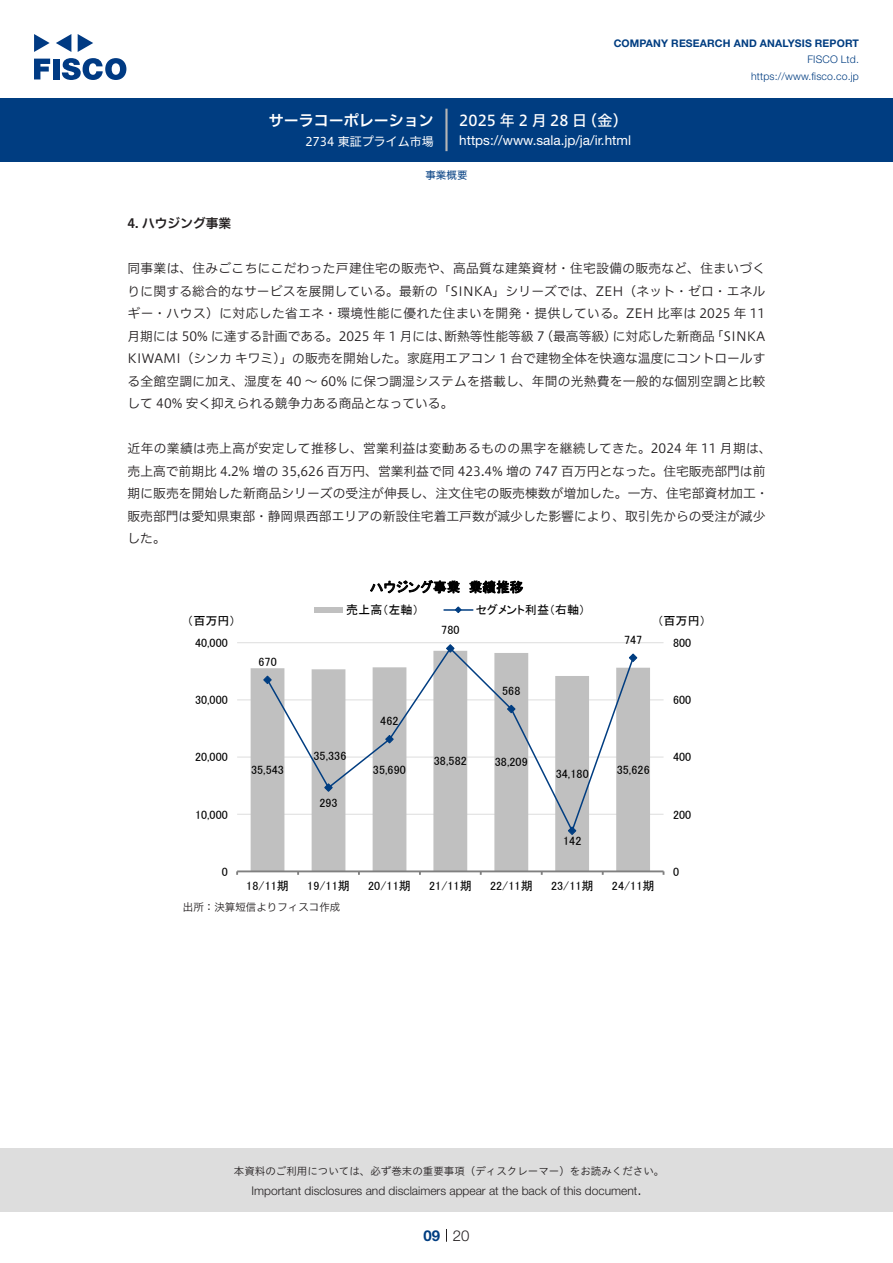
<style>
.page{position:relative;width:893px;height:1263px;background:#fff}
.page>*{position:absolute;margin:0;border:0;box-sizing:border-box;transform-origin:0 0}
.t1{font:15px "Hiragino UD Sans F Std N W5";letter-spacing:.01em;color:#fff}
.t2{font:15px "Hiragino UD Sans F Std N W6";color:#fff}
.t3{font:300 15px "Helvetica Neue LT Std";color:#231f20}
.t4{font:700 15px "Helvetica Neue LT Std";color:#003d81}
.t5{font:13.5px "Helvetica Neue LT Std";color:#fff}
.t6{font:13.5px "MS P Gothic";letter-spacing:.015em;color:#000}
.本文{font:12.75px/22.5px "Hiragino UD Sans F Std N W3";letter-spacing:.005em;color:#231f20}
.本文-2{font:12.75px/22.5px "Hiragino UD Sans F Std N W3";letter-spacing:.025em;color:#231f20;text-align:right}
.小タイトル{font:12.75px "Hiragino UD Sans F Std N W6";color:#231f20}
.t7{font:12.15px "MS P Gothic";letter-spacing:.005em;color:#000}
.t8{font:12px "MS P Gothic";letter-spacing:.005em;color:#000}
.t9{font:300 12px "Helvetica Neue LT Std";color:#231f20}
.t10{font:12px "Hiragino UD Sans F Std N W4";color:#fff}
.t11{font:10.5px "Hiragino UD Sans Std W3";color:#231f20}
.t12{font:700 10.5px "Helvetica Neue LT Std";letter-spacing:.015em;color:#003d81}
.t13{font:300 10.5px/16.5px "Helvetica Neue LT Std";letter-spacing:.015em;color:#003d81;text-align:right}
.表組み基本スタイル{font:10.5px "Hiragino UD Sans F Std N W3";color:#231f20}
.ヘッダー{font:10.5px "Hiragino UD Sans F Std N W4";color:#003d81}
</style>
<div class="page">
<div style="left:0;top:1148px;width:893px;height:64px;background:#ddd"></div>
<svg style="left:34px;top:59px;width:16px;height:20px"></svg>
<div style="left:53px;top:59px;width:6px;height:20px;background:#003a83"></div>
<svg style="left:62px;top:58px;width:64px;height:22px"></svg>
<svg style="left:34px;top:34px;width:16px;height:18px"></svg>
<svg style="left:78px;top:34px;width:15px;height:18px"></svg>
<svg style="left:56px;top:34px;width:15px;height:18px"></svg>
<div style="left:0;top:98px;width:893px;height:64px;background:#003d81"></div>
<hr style="left:445px;top:109px;width:3px;height:42px;background:#b5b5b6">
<svg style="left:446px;top:1229px;width:1px;height:13px"></svg>
<hr style="left:237px;top:814px;width:426px;height:1px;background:#ddd">
<hr style="left:237px;top:757px;width:426px;height:1px;background:#ddd">
<hr style="left:237px;top:699px;width:426px;height:1px;background:#ddd">
<hr style="left:237px;top:642px;width:426px;height:1px;background:#ddd">
<svg style="left:251px;top:667px;width:399px;height:203px;fill:#c0c0c0"></svg>
<hr style="left:237px;top:870px;width:426px;height:2px;background:#808080">
<svg style="left:265px;top:650px;width:370px;height:185px"></svg>
<svg style="left:263px;top:675px;width:9px;height:10px"></svg>
<svg style="left:324px;top:783px;width:9px;height:9px"></svg>
<svg style="left:385px;top:734px;width:9px;height:10px"></svg>
<svg style="left:445px;top:644px;width:10px;height:9px"></svg>
<svg style="left:506px;top:704px;width:10px;height:10px"></svg>
<svg style="left:567px;top:826px;width:10px;height:9px"></svg>
<svg style="left:628px;top:653px;width:10px;height:10px"></svg>
<div style="left:314px;top:607px;width:29px;height:6px;background:#c0c0c0"></div>
<hr style="left:444px;top:609px;width:29px;height:2px;background:#003d81">
<svg style="left:454px;top:606px;width:8px;height:7px"></svg>
<p class="t2" style="left:269px;top:109px;width:167px">サーラコーポレーション</p>
<p class="t10" style="left:305px;top:132px;width:130px">2734 東証プライム市場</p>
<p class="t12" style="left:614px;top:37px;width:247px">COMPANY RESEARCH AND ANALYSIS REPORT</p>
<p class="t13" style="left:751px;top:51px;width:109px">FISCO Ltd. https://www.fisco.co j p.</p>
<p class="t1" style="left:582px;top:109px;width:47px">（金(</p>
<p class="t1" style="left:459px;top:109px;width:129px">2025 年 2 月28 日</p>
<p class="t5" style="left:459px;top:132px;width:173px">https: / / w w w . s a l a j p. j a/ .i r/ h t m l</p>
<p class="ヘッダー" style="left:425px;top:167px;width:43px">事業概要</p>
<p class="小タイトル" style="left:128px;top:214px;width:105px">4. ハウジング事業</p>
<p class="本文-2" style="left:128px;top:256px;width:639px">同事業は、住みごこちにこだわった戸建住宅の販売や、高品質な建築資材・住宅設備の販売など、住まいづくりに関する総合的なサービスを展開している。最新の「SINKA」シリーズでは、ZEH（ネット・ゼロ・エネルギー・ハウス）に対応した省エネ・環境性能に優れた住まいを開発・提供している。ZEH 比率は 2025 年 11「SINKA</p>
<p class="本文" style="left:613px;top:324px;width:103px">に対応した新商品</p>
<p class="本文" style="left:128px;top:324px;width:639px">月期には 50% に達する計画である。2025 年 1 月には、<br>KIWAMI（シンカキワミ）」の販売を開始した。家庭用エアコン 1 台で建物全体を快適な温度にコントロールする全館空調に加え、湿度を 40 ～ 60% に保つ調湿システムを搭載し、年間の光熱費を一般的な個別空調と比較して 40% 安く抑えられる競争力ある商品となっている。</p>
<p class="本文" style="left:128px;top:436px;width:646px">近年の業績は売上高が安定して推移し、営業利益は変動あるものの黒字を継続してきた。2024 年 11 月期は、売上高で前期比 4.2% 増の 35,626 百万円、営業利益で同 423.4% 増の 747 百万円となった。住宅販売部門は前期に販売を開始した新商品シリーズの受注が伸長し、注文住宅の販売棟数が増加した。一方、住宅部資材加工・販売部門は愛知県東部・静岡県西部エリアの新設住宅着工戸数が減少した影響により、取引先からの受注が減少した。</p>
<p class="本文" style="left:444px;top:324px;width:174px">断熱等性能等級（7 最高等級）</p>
<p class="t6" style="left:370px;top:580px;width:92px">ハウジング事業</p>
<p class="t6" style="left:469px;top:580px;width:56px">業績推移</p>
<p class="t7" style="left:187px;top:615px;width:50px">（百万円）</p>
<p class="t8" style="left:195px;top:637px;width:34px">40,000</p>
<p class="t8" style="left:346px;top:604px;width:74px">売上高（左軸）</p>
<p class="t8" style="left:441px;top:624px;width:20px">780</p>
<p class="t8" style="left:476px;top:604px;width:111px">セグメント利益（右軸(</p>
<p class="t8" style="left:624px;top:633px;width:20px">747</p>
<p class="t8" style="left:657px;top:615px;width:50px">（百万円(</p>
<p class="t8" style="left:673px;top:637px;width:20px">800</p>
<p class="t8" style="left:258px;top:655px;width:20px">670</p>
<p class="t8" style="left:195px;top:694px;width:34px">30,000</p>
<p class="t8" style="left:502px;top:685px;width:20px">568</p>
<p class="t8" style="left:673px;top:694px;width:20px">600</p>
<p class="t8" style="left:380px;top:715px;width:20px">462</p>
<p class="t8" style="left:195px;top:751px;width:34px">20,000</p>
<p class="t8" style="left:251px;top:764px;width:34px">35,543</p>
<p class="t8" style="left:313px;top:749px;width:34px">35,336</p>
<p class="t8" style="left:434px;top:755px;width:34px">38,582</p>
<p class="t8" style="left:495px;top:756px;width:34px">38,209</p>
<p class="t8" style="left:373px;top:763px;width:34px">35,690</p>
<p class="t7" style="left:617px;top:763px;width:35px">35,626</p>
<p class="t7" style="left:556px;top:767px;width:35px">34,180</p>
<p class="t8" style="left:673px;top:751px;width:20px">400</p>
<p class="t8" style="left:319px;top:796px;width:20px">293</p>
<p class="t8" style="left:195px;top:808px;width:34px">10,000</p>
<p class="t8" style="left:673px;top:808px;width:20px">200</p>
<p class="t8" style="left:563px;top:835px;width:20px">142</p>
<p class="t8" style="left:222px;top:865px;width:8px">0</p>
<p class="t8" style="left:673px;top:865px;width:8px">0</p>
<p class="t8" style="left:246px;top:880px;width:44px">18/11期</p>
<p class="t8" style="left:307px;top:880px;width:44px">19/11期</p>
<p class="t8" style="left:368px;top:880px;width:44px">20/11期</p>
<p class="t8" style="left:429px;top:880px;width:44px">21/11期</p>
<p class="t8" style="left:490px;top:880px;width:44px">22/11期</p>
<p class="t8" style="left:551px;top:880px;width:44px">23/11期</p>
<p class="t8" style="left:612px;top:880px;width:44px">24/11期</p>
<p class="表組み基本スタイル" style="left:183px;top:899px;width:159px">出所：決算短信よりフィスコ作成</p>
<p class="t11" style="left:234px;top:1163px;width:432px">本資料のご利用については、必ず巻末の重要事項（ディスクレーマー）をお読みください。</p>
<p class="t3" style="left:637px;top:1180px;width:6px">.</p>
<p class="t9" style="left:251px;top:1183px;width:387px">Important disclosures and disclaimers appear at the back of this document</p>
<p class="t4" style="left:423px;top:1226px;width:18px">09</p>
<p class="t3" style="left:453px;top:1226px;width:18px">20</p>
</div>
